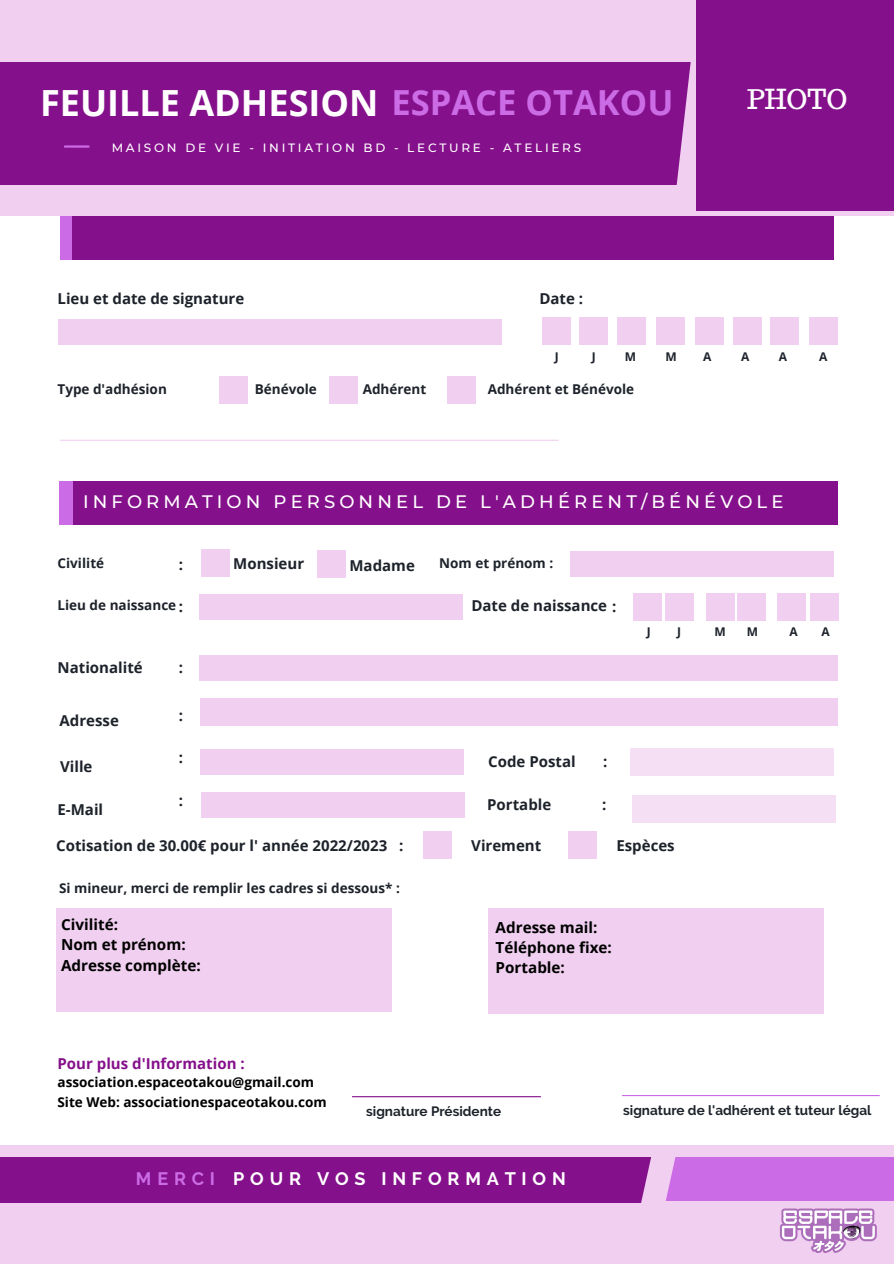
<style>
.page{position:relative;width:894px;height:1264px;background:#fff}
.page>*{position:absolute;margin:0;border:0;box-sizing:border-box;transform-origin:0 0}
.t1{font:700 36px "Open Sans";color:#fff}
.t2{font:27px "Trocchi";color:#fff}
.t3{font:500 18px "Montserrat";letter-spacing:.23em;color:#fff}
.t4{font:700 18px "Raleway";letter-spacing:.32em;color:#fff}
.t5{font:700 15.15px/20.2px "Open Sans";color:#000}
.t6{font:700 15px "Open Sans";color:#1e232b}
.t7{font:700 15px "Open Sans";color:#85108b}
.t8{font:700 13.5px "Open Sans";color:#1e232b}
.t9{font:700 13.5px "Open Sans";color:#000}
.t10{font:700 13.5px "Raleway";color:#1e232b}
.t11{font:500 12px "Montserrat";letter-spacing:.23em;color:#fff}
.t12{font:700 12px "Open Sans";color:#1e232b}
.s1{font-size:34.5px;color:#cb6ce6}
.s2{color:#cb6ce6}
</style>
<div class="page">
<div style="left:0;top:0;width:893px;height:216px;background:#f1cff0"></div>
<div style="left:0;top:62px;width:695px;height:123px;background:#85108b"></div>
<hr style="left:65px;top:145px;width:23px;height:3px;background:#cb6ce6">
<div style="left:0;top:1144px;width:893px;height:119px;background:#f1cff0"></div>
<div style="left:0;top:1156px;width:656px;height:45px;background:#85108b"></div>
<div style="left:653px;top:1156px;width:240px;height:44px;background:#cb6ce6"></div>
<div style="left:58px;top:319px;width:443px;height:25px;background:#f1cff0"></div>
<div style="left:219px;top:376px;width:28px;height:28px;background:#f1cff0"></div>
<div style="left:329px;top:376px;width:28px;height:28px;background:#f1cff0"></div>
<div style="left:447px;top:376px;width:28px;height:28px;background:#f1cff0"></div>
<div style="left:542px;top:318px;width:28px;height:27px;background:#f1cff0"></div>
<div style="left:579px;top:318px;width:28px;height:27px;background:#f1cff0"></div>
<div style="left:617px;top:318px;width:28px;height:27px;background:#f1cff0"></div>
<div style="left:656px;top:318px;width:28px;height:27px;background:#f1cff0"></div>
<div style="left:695px;top:318px;width:28px;height:27px;background:#f1cff0"></div>
<div style="left:733px;top:318px;width:28px;height:27px;background:#f1cff0"></div>
<div style="left:770px;top:318px;width:28px;height:27px;background:#f1cff0"></div>
<div style="left:809px;top:318px;width:28px;height:27px;background:#f1cff0"></div>
<div style="left:199px;top:593px;width:263px;height:26px;background:#f1cff0"></div>
<div style="left:199px;top:654px;width:638px;height:26px;background:#f1cff0"></div>
<div style="left:633px;top:593px;width:28px;height:27px;background:#f1cff0"></div>
<div style="left:664px;top:593px;width:29px;height:27px;background:#f1cff0"></div>
<div style="left:706px;top:593px;width:28px;height:27px;background:#f1cff0"></div>
<div style="left:737px;top:593px;width:28px;height:27px;background:#f1cff0"></div>
<div style="left:777px;top:593px;width:28px;height:27px;background:#f1cff0"></div>
<div style="left:810px;top:593px;width:28px;height:27px;background:#f1cff0"></div>
<div style="left:423px;top:831px;width:28px;height:27px;background:#f1cff0"></div>
<hr style="left:60px;top:440px;width:498px;height:1px;background:#f1cff0">
<hr style="left:622px;top:1094px;width:257px;height:2px;background:#cb6ce6">
<div style="left:60px;top:216px;width:18px;height:44px;background:#cb6ce6"></div>
<div style="left:72px;top:216px;width:761px;height:44px;background:#85108b"></div>
<div style="left:59px;top:481px;width:31px;height:43px;background:#cb6ce6"></div>
<div style="left:73px;top:481px;width:764px;height:43px;background:#85108b"></div>
<svg style="left:676px;top:62px;width:19px;height:123px"></svg>
<svg style="left:624px;top:1144px;width:68px;height:59px"></svg>
<div style="left:570px;top:550px;width:263px;height:26px;background:#f1cff0"></div>
<div style="left:201px;top:549px;width:28px;height:27px;background:#f1cff0"></div>
<div style="left:317px;top:551px;width:28px;height:27px;background:#f1cff0"></div>
<div style="left:630px;top:748px;width:204px;height:28px;background:#f5dff5"></div>
<div style="left:200px;top:698px;width:637px;height:27px;background:#f1cff0"></div>
<div style="left:200px;top:749px;width:263px;height:26px;background:#f1cff0"></div>
<div style="left:56px;top:907px;width:336px;height:104px;background:#f1cff0"></div>
<div style="left:568px;top:831px;width:28px;height:27px;background:#f1cff0"></div>
<div style="left:487px;top:907px;width:336px;height:106px;background:#f1cff0"></div>
<div style="left:631px;top:795px;width:204px;height:27px;background:#f5dff5"></div>
<div style="left:201px;top:792px;width:263px;height:25px;background:#f1cff0"></div>
<hr style="left:352px;top:1096px;width:188px;height:1px;background:#85108b">
<img style="left:780px;top:1208px;width:97px;height:45px">
<div style="left:696px;top:0;width:197px;height:211px;background:#85108b"></div>
<h1 class="t1" style="left:40px;top:77px;width:634px">FEUILLE ADHESION <span class="s1">ESPACE OTAKOU</span></h1>
<p class="t11" style="left:112px;top:140px;width:471px">MAISON DE VIE - INITIATION BD - LECTURE - ATELIERS</p>
<p class="t6" style="left:58px;top:288px;width:188px">Lieu et date de signature</p>
<p class="t6" style="left:539px;top:288px;width:45px">Date :</p>
<h2 class="t2" style="left:747px;top:82px;width:102px">PHOTO</h2>
<p class="t8" style="left:58px;top:380px;width:111px">Type d'adhésion</p>
<p class="t8" style="left:255px;top:380px;width:64px">Bénévole</p>
<p class="t8" style="left:362px;top:380px;width:65px">Adhérent</p>
<p class="t12" style="left:554px;top:348px;width:5px">J</p>
<p class="t12" style="left:591px;top:348px;width:5px">J</p>
<p class="t12" style="left:624px;top:348px;width:13px">M</p>
<p class="t12" style="left:665px;top:348px;width:13px">M</p>
<p class="t12" style="left:703px;top:348px;width:10px">A</p>
<p class="t12" style="left:741px;top:348px;width:10px">A</p>
<p class="t12" style="left:778px;top:348px;width:10px">A</p>
<p class="t12" style="left:818px;top:348px;width:10px">A</p>
<p class="t8" style="left:487px;top:379px;width:148px">Adhérent et Bénévole</p>
<p class="t3" style="left:83px;top:491px;width:701px">INFORMATION PERSONNEL DE L'ADHÉRENT/BÉNÉVOLE</p>
<p class="t8" style="left:58px;top:553px;width:48px">Civilité</p>
<p class="t8" style="left:58px;top:596px;width:120px">Lieu de naissance</p>
<p class="t6" style="left:179px;top:554px;width:6px">:</p>
<p class="t6" style="left:179px;top:596px;width:6px">:</p>
<p class="t6" style="left:233px;top:553px;width:72px">Monsieur</p>
<p class="t6" style="left:349px;top:555px;width:67px">Madame</p>
<p class="t8" style="left:439px;top:553px;width:115px">Nom et prénom :</p>
<p class="t6" style="left:471px;top:595px;width:146px">Date de naissance :</p>
<p class="t12" style="left:646px;top:623px;width:5px">J</p>
<p class="t12" style="left:677px;top:623px;width:5px">J</p>
<p class="t12" style="left:714px;top:623px;width:13px">M</p>
<p class="t12" style="left:746px;top:623px;width:13px">M</p>
<p class="t12" style="left:789px;top:623px;width:10px">A</p>
<p class="t12" style="left:821px;top:623px;width:10px">A</p>
<p class="t6" style="left:58px;top:657px;width:87px">Nationalité</p>
<p class="t6" style="left:179px;top:657px;width:6px">:</p>
<p class="t6" style="left:179px;top:704px;width:6px">:</p>
<p class="t6" style="left:179px;top:747px;width:6px">:</p>
<p class="t6" style="left:179px;top:790px;width:6px">:</p>
<p class="t6" style="left:59px;top:710px;width:61px">Adresse</p>
<p class="t6" style="left:60px;top:755px;width:34px">Ville</p>
<p class="t6" style="left:58px;top:798px;width:47px">E-Mail</p>
<p class="t6" style="left:56px;top:834px;width:348px">Cotisation de 30.00€ pour l' année 2022/2023 :</p>
<p class="t8" style="left:59px;top:879px;width:342px">Si mineur, merci de remplir les cadres si dessous* :</p>
<p class="t6" style="left:488px;top:750px;width:89px">Code Postal</p>
<p class="t6" style="left:603px;top:750px;width:6px">:</p>
<p class="t6" style="left:487px;top:793px;width:66px">Portable</p>
<p class="t6" style="left:602px;top:793px;width:6px">:</p>
<p class="t6" style="left:471px;top:834px;width:71px">Virement</p>
<p class="t6" style="left:616px;top:835px;width:60px">Espèces</p>
<p class="t5" style="left:61px;top:914px;width:141px">Civilité:<br>Nom et prénom:<br>Adresse complète:</p>
<p class="t5" style="left:495px;top:916px;width:118px">Adresse mail:<br>Téléphone fixe:<br>Portable:</p>
<p class="t7" style="left:58px;top:1052px;width:189px">Pour plus d'Information :</p>
<p class="t9" style="left:58px;top:1072px;width:258px">association.espaceotakou@gmail.com</p>
<p class="t9" style="left:58px;top:1092px;width:270px">Site Web: associationespaceotakou.com</p>
<p class="t10" style="left:366px;top:1103px;width:136px">signature Présidente</p>
<p class="t4" style="left:136px;top:1167px;width:431px"><span class="s2">MERCI</span> POUR VOS INFORMATION</p>
<p class="t10" style="left:623px;top:1102px;width:250px">signature de l'adhérent et tuteur légal</p>
</div>
